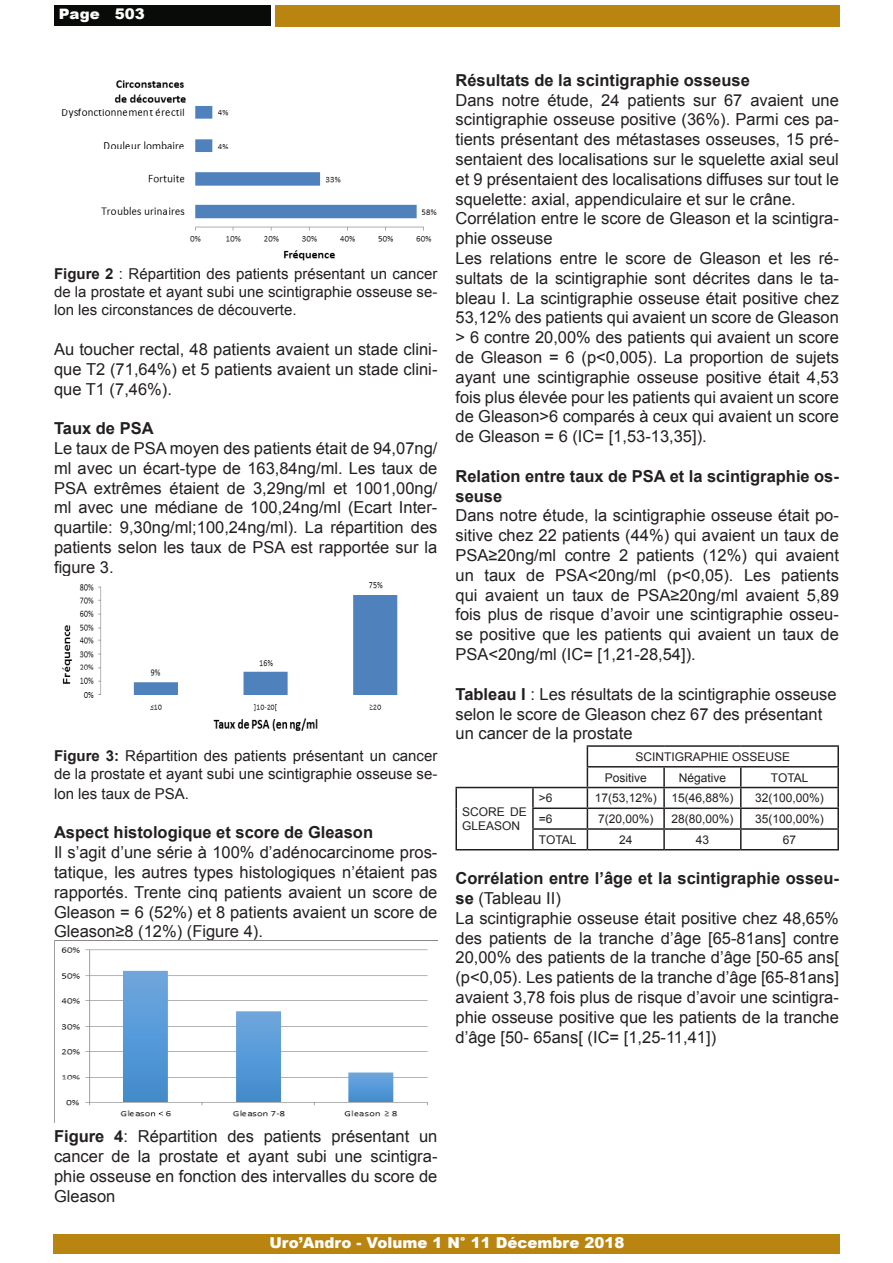
<style>
.page{position:relative;width:893px;height:1263px;background:#fff}
.page>*{position:absolute;margin:0;border:0;box-sizing:border-box;transform-origin:0 0}
.t1{font:16.5px/19.8px "Arial";color:#231f20;text-align:justify}
.t2{font:700 16.5px/19.8px "Arial";color:#231f20}
.t3{font:15px/18px "Arial";color:#231f20;text-align:justify}
.t4{font:900 15px "Arial";color:#fff}
.t5{font:900 14.4px "Arial";color:#fffffd;scale:1.04 1}
.t6{font:12px/20.7px "Arial";color:#231f20}
.s1{font-size:14.7px}
.s2{font-weight:700}
</style>
<div class="page">
<div style="left:275px;top:5px;width:565px;height:21px;background:#ba8411"></div>
<div style="left:54px;top:1234px;width:786px;height:20px;background:#ba8411"></div>
<div style="left:54px;top:5px;width:216px;height:20px;background:#080b07"></div>
<img style="left:61px;top:80px;width:376px;height:181px">
<img style="left:62px;top:582px;width:336px;height:149px">
<img style="left:54px;top:941px;width:374px;height:182px">
<hr style="left:587px;top:745px;width:77px;height:2px;background:#231f20">
<hr style="left:664px;top:745px;width:77px;height:2px;background:#231f20">
<hr style="left:741px;top:745px;width:98px;height:2px;background:#231f20">
<svg style="left:837px;top:747px;width:2px;height:19px"></svg>
<hr style="left:587px;top:766px;width:77px;height:1px;background:#231f20">
<hr style="left:664px;top:766px;width:77px;height:1px;background:#231f20">
<hr style="left:663px;top:767px;width:2px;height:20px;background:#231f20">
<hr style="left:741px;top:766px;width:98px;height:1px;background:#231f20">
<hr style="left:837px;top:767px;width:2px;height:20px;background:#231f20">
<hr style="left:455px;top:787px;width:78px;height:1px;background:#231f20">
<hr style="left:455px;top:788px;width:2px;height:20px;background:#231f20">
<hr style="left:533px;top:787px;width:54px;height:1px;background:#231f20">
<hr style="left:587px;top:787px;width:77px;height:1px;background:#231f20">
<hr style="left:664px;top:787px;width:77px;height:1px;background:#231f20">
<hr style="left:741px;top:787px;width:98px;height:1px;background:#231f20">
<hr style="left:455px;top:808px;width:2px;height:21px;background:#231f20">
<hr style="left:532px;top:807px;width:55px;height:2px;background:#231f20">
<hr style="left:587px;top:807px;width:77px;height:2px;background:#231f20">
<hr style="left:664px;top:807px;width:77px;height:2px;background:#231f20">
<hr style="left:741px;top:807px;width:98px;height:2px;background:#231f20">
<hr style="left:455px;top:829px;width:2px;height:20px;background:#231f20">
<hr style="left:532px;top:828px;width:55px;height:2px;background:#231f20">
<svg style="left:532px;top:788px;width:2px;height:61px"></svg>
<hr style="left:587px;top:828px;width:77px;height:2px;background:#231f20">
<svg style="left:587px;top:747px;width:1px;height:102px"></svg>
<hr style="left:664px;top:828px;width:77px;height:2px;background:#231f20">
<svg style="left:663px;top:788px;width:2px;height:61px"></svg>
<hr style="left:741px;top:828px;width:98px;height:2px;background:#231f20">
<svg style="left:740px;top:767px;width:1px;height:82px"></svg>
<svg style="left:837px;top:788px;width:2px;height:61px"></svg>
<hr style="left:455px;top:849px;width:78px;height:1px;background:#231f20">
<hr style="left:533px;top:849px;width:54px;height:1px;background:#231f20">
<hr style="left:587px;top:849px;width:77px;height:1px;background:#231f20">
<hr style="left:664px;top:849px;width:77px;height:1px;background:#231f20">
<hr style="left:741px;top:849px;width:98px;height:1px;background:#231f20">
<p class="t5" style="left:59px;top:3px;width:84px">Page <span class="s1">503</span></p>
<p class="t3" style="left:54px;top:265px;width:385px"><span class="s2">Figure 2</span> : Répartition des patients présentant un cancer de la prostate et ayant subi une scintigraphie osseuse se&shy;lon les circonstances de découverte.</p>
<p class="t1" style="left:54px;top:339px;width:385px">Au toucher rectal, 48 patients avaient un stade clini&shy;que T2 (71,64%) et 5 patients avaient un stade clini&shy;que T1 (7,46%).</p>
<p class="t2" style="left:54px;top:419px;width:101px">Taux de PSA</p>
<p class="t1" style="left:54px;top:438px;width:385px">Le taux de PSA moyen des patients était de 94,07ng/ ml avec un écart-type de 163,84ng/ml. Les taux de PSA extrêmes étaient de 3,29ng/ml et 1001,00ng/ ml avec une médiane de 100,24ng/ml (Ecart Inter&shy;quartile: 9,30ng/ml;100,24ng/ml). La répartition des patients selon les taux de PSA est rapportée sur la figure 3.</p>
<p class="t3" style="left:54px;top:747px;width:385px"><span class="s2">Figure 3:</span> Répartition des patients présentant un cancer de la prostate et ayant subi une scintigraphie osseuse se-</p>
<p class="t3" style="left:54px;top:784px;width:137px">lon les taux de PSA.</p>
<p class="t2" style="left:54px;top:823px;width:321px">Aspect histologique et score de Gleason</p>
<p class="t1" style="left:54px;top:842px;width:385px">Il s’agit d’une série à 100% d’adénocarcinome pros&shy;tatique, les autres types histologiques n’étaient pas rapportés. Trente cinq patients avaient un score de Gleason = 6 (52%) et 8 patients avaient un score de Gleason≥8 (12%) (Figure 4).</p>
<p class="t2" style="left:455px;top:70px;width:296px">Résultats de la scintigraphie osseuse</p>
<p class="t1" style="left:455px;top:90px;width:385px;text-align:left">Dans notre étude, 24 patients sur 67 avaient une scintigraphie osseuse positive (36%). Parmi ces pa&shy;tients présentant des métastases osseuses, 15 pré&shy;sentaient des localisations sur le squelette axial seul et 9 présentaient des localisations diffuses sur tout le squelette: axial, appendiculaire et sur le crâne.<br>Corrélation entre le score de Gleason et la scintigra&shy;phie osseuse<br>Les relations entre le score de Gleason et les ré&shy;sultats de la scintigraphie sont décrites dans le ta&shy;bleau I. La scintigraphie osseuse était positive chez 53,12% des patients qui avaient un score de Gleason &gt; 6 contre 20,00% des patients qui avaient un score de Gleason = 6 (p&lt;0,005). La proportion de sujets ayant une scintigraphie osseuse positive était 4,53 fois plus élevée pour les patients qui avaient un score de Gleason&gt;6 comparés à ceux qui avaient un score de Gleason = 6 (IC= [1,53-13,35]).</p>
<p class="t2" style="left:455px;top:466px;width:385px">Relation entre taux de PSA et la scintigraphie os&shy;seuse</p>
<p class="t1" style="left:455px;top:506px;width:385px">Dans notre étude, la scintigraphie osseuse était po&shy;sitive chez 22 patients (44%) qui avaient un taux de PSA≥20ng/ml contre 2 patients (12%) qui avaient un taux de PSA&lt;20ng/ml (p&lt;0,05). Les patients qui avaient un taux de PSA≥20ng/ml avaient 5,89 fois plus de risque d’avoir une scintigraphie osseu&shy;se positive que les patients qui avaient un taux de PSA&lt;20ng/ml (IC= [1,21-28,54]).</p>
<p class="t1" style="left:455px;top:684px;width:383px;text-align:left"><span class="s2">Tableau I</span> : Les résultats de la scintigraphie osseuse selon le score de Gleason chez 67 des présentant un cancer de la prostate</p>
<p class="t6" style="left:605px;top:746px;width:187px;text-indent:31px">SCINTIGRAPHIE OSSEUSE<br>Positive</p>
<p class="t6" style="left:679px;top:767px;width:49px">Négative</p>
<p class="t6" style="left:771px;top:767px;width:39px">TOTAL</p>
<p class="t6" style="left:539px;top:788px;width:15px">&gt;6</p>
<p class="t6" style="left:595px;top:788px;width:140px">17(53,12%) 15(46,88%)</p>
<p class="t6" style="left:755px;top:788px;width:70px">32(100,00%)</p>
<p class="t6" style="left:539px;top:808px;width:15px">=6</p>
<p class="t6" style="left:598px;top:808px;width:57px">7(20,00%)</p>
<p class="t6" style="left:671px;top:808px;width:64px">28(80,00%)</p>
<p class="t6" style="left:755px;top:808px;width:70px">35(100,00%)</p>
<p class="t6" style="left:539px;top:829px;width:39px">TOTAL</p>
<p class="t6" style="left:619px;top:829px;width:15px">24</p>
<p class="t6" style="left:696px;top:829px;width:15px">43</p>
<p class="t6" style="left:783px;top:829px;width:15px">67</p>
<p class="t1" style="left:455px;top:868px;width:385px;text-align:left"><span class="s2">Corrélation entre l’âge et la scintigraphie osseu&shy;se</span> (Tableau II)<br>La scintigraphie osseuse était positive chez 48,65% des patients de la tranche d’âge [65-81ans] contre 20,00% des patients de la tranche d’âge [50-65 ans[ (p&lt;0,05). Les patients de la tranche d’âge [65-81ans] avaient 3,78 fois plus de risque d’avoir une scintigra&shy;phie osseuse positive que les patients de la tranche d’âge [50- 65ans[ (IC= [1,25-11,41])</p>
<p class="t6" style="left:462px;top:804px;width:66px;line-height:14.4px">SCORE DE<br>GLEASON</p>
<p class="t1" style="left:54px;top:1127px;width:385px"><span class="s2">Figure 4</span>: Répartition des patients présentant un cancer de la prostate et ayant subi une scintigra&shy;phie osseuse en fonction des intervalles du score de Gleason</p>
<p class="t4" style="left:269px;top:1232px;width:357px">Uro’Andro - Volume 1 N° 11 Décembre 2018</p>
</div>
